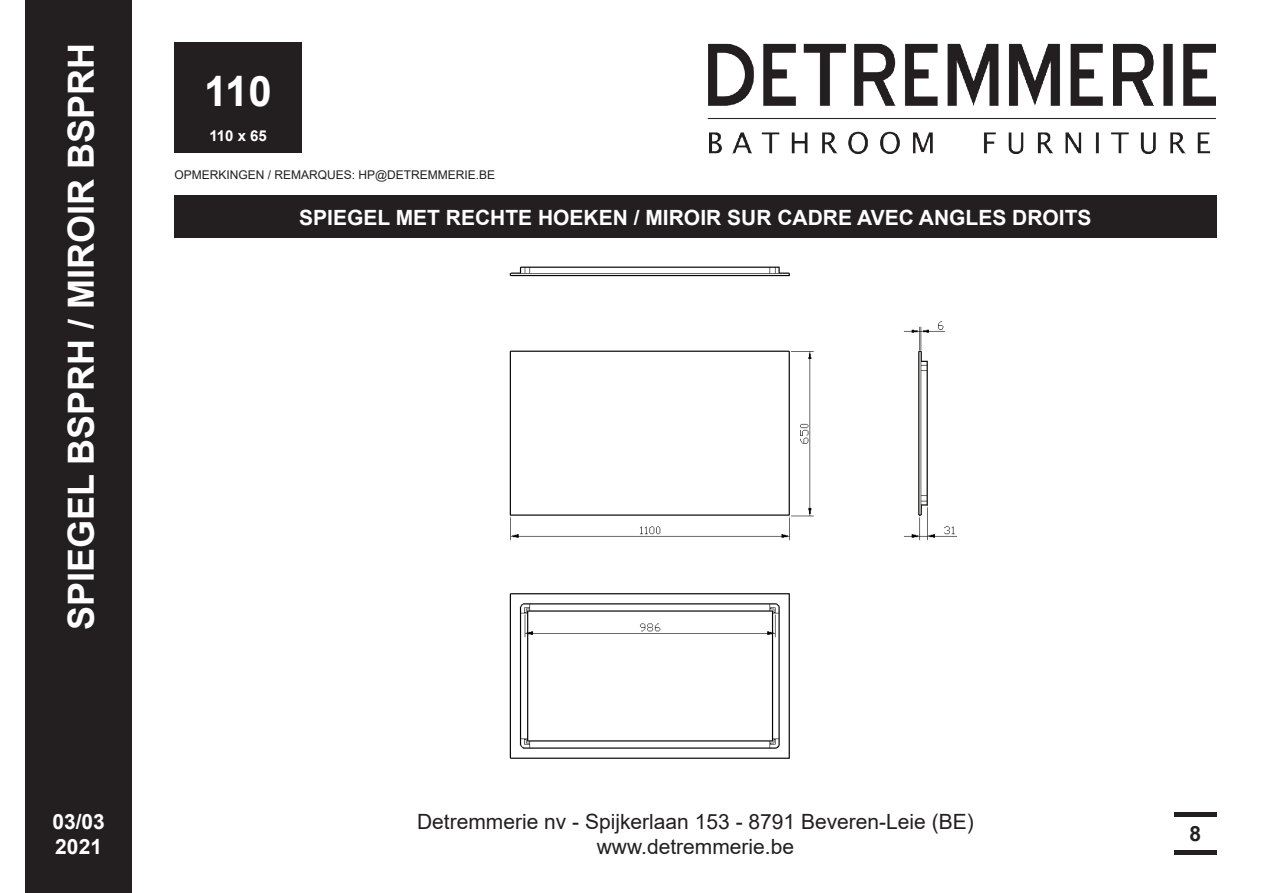
<style>
.page{position:relative;width:1263px;height:893px;background:#fff}
.page>*{position:absolute;margin:0;border:0;box-sizing:border-box;transform-origin:0 0}
.t1{font:700 42px "Arial";color:#fff}
.t2{font:700 36px "Arial";color:#fff}
.t3{font:21px/25.2px "Arial";color:#231f20;text-align:center}
.t4{font:700 21px/25.2px "Arial";color:#fff}
.t5{font:700 21px "Arial";color:#231f20}
.t6{font:700 15px "Arial";color:#fff}
.t7{font:12px "Arial";color:#231f20}
</style>
<div class="page">
<div style="left:174px;top:43px;width:128px;height:110px;background:#231f20"></div>
<div style="left:26px;top:0;width:106px;height:893px;background:#231f20"></div>
<img style="left:707px;top:43px;width:509px;height:110px">
<div style="left:174px;top:196px;width:1042px;height:42px;background:#231f20"></div>
<div style="left:1174px;top:812px;width:42px;height:5px;background:#231f20"></div>
<div style="left:1174px;top:850px;width:42px;height:5px;background:#231f20"></div>
<img style="left:509px;top:266px;width:448px;height:493px">
<h2 class="t2" style="left:56px;top:630px;width:589px;rotate:-90deg">SPIEGEL BSPRH / MIROIR BSPRH</h2>
<h1 class="t1" style="left:204px;top:61px;width:69px">110</h1>
<p class="t6" style="left:209px;top:125px;width:59px">110 x 65</p>
<p class="t7" style="left:174px;top:166px;width:322px">OPMERKINGEN / REMARQUES: HP@DETREMMERIE.BE</p>
<p class="t4" style="left:299px;top:205px;width:794px">SPIEGEL MET RECHTE HOEKEN / MIROIR SUR CADRE AVEC ANGLES DROITS</p>
<p class="t4" style="left:52px;top:809px;width:54px">03/03<br>2021</p>
<p class="t3" style="left:417px;top:808px;width:558px">Detremmerie nv - Spijkerlaan 153 - 8791 Beveren-Leie (BE) www.detremmerie.be</p>
<p class="t5" style="left:1189px;top:819px;width:13px">8</p>
</div>
